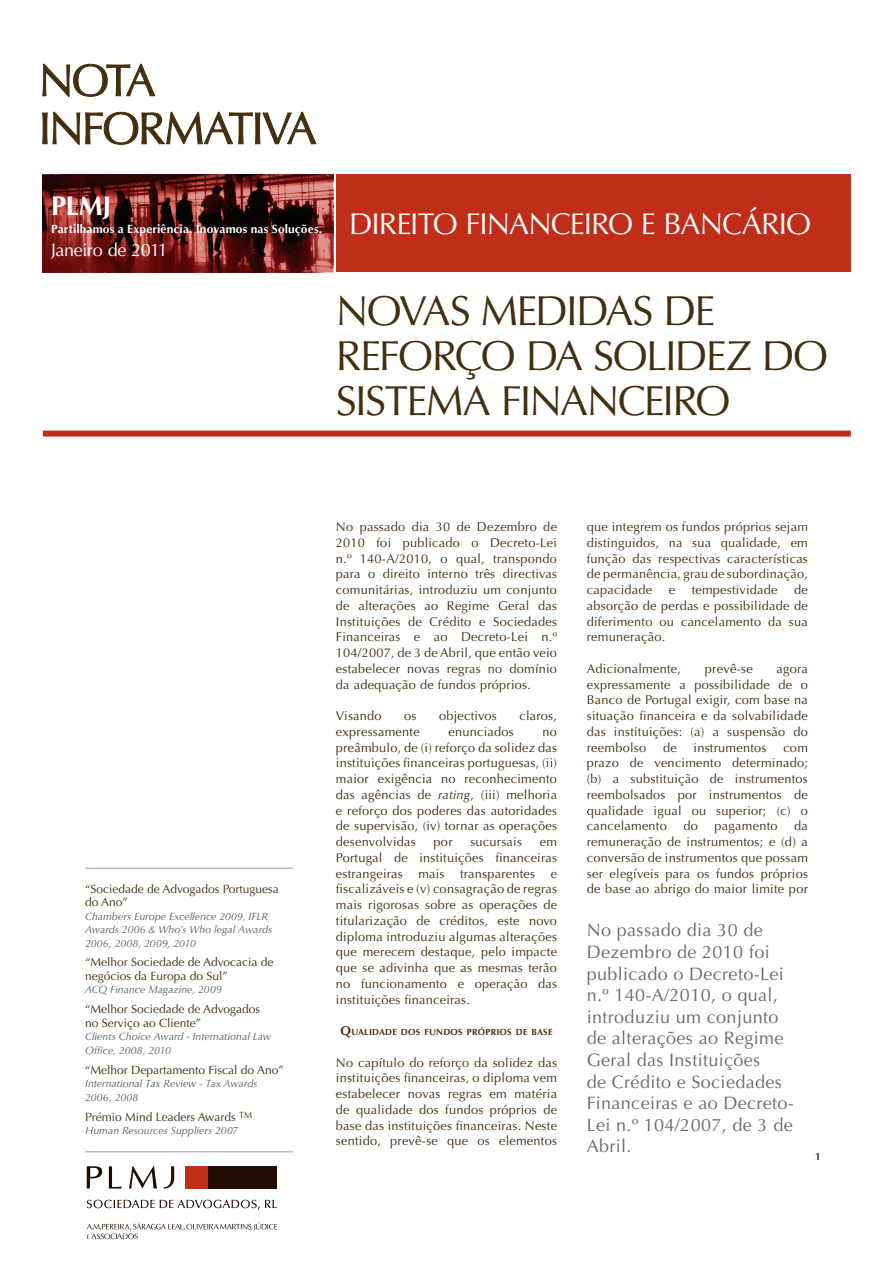
<style>
.page{position:relative;width:893px;height:1263px;background:#fff}
.page>*{position:absolute;margin:0;border:0;box-sizing:border-box;transform-origin:0 0}
.t1{font:42px/45px "Optima";letter-spacing:-.035em;color:#432e10}
.t2{font:30px "Optima";letter-spacing:-.035em;color:#fff}
.t3{font:700 27px "Optima";color:#fff}
.t4{font:18px/21.6px "Optima";letter-spacing:.02em;color:#69696c}
.t5{font:18px "Optima";letter-spacing:-.025em;color:#fff}
.t6{font:12.75px/15.8px "Optima";letter-spacing:.02em;color:#432e10;text-align:justify}
.t7{font:12px/13.5px "Optima";color:#432e10}
.t8{font:700 12px "Optima";letter-spacing:.01em;color:#fff}
.t9{font:italic 10.5px/13.5px "Optima";letter-spacing:.005em;color:#57585a}
.t10{font:700 10.5px "Optima";color:#432e10}
.t11{font:700 8.85px "Optima";letter-spacing:.03em;color:#432e10}
.s1{font-style:italic}
.s2{font-size:12.75px}
</style>
<div class="page">
<svg style="left:42px;top:112px;width:275px;height:33px"></svg>
<svg style="left:42px;top:64px;width:114px;height:33px"></svg>
<div style="left:43px;top:431px;width:808px;height:6px;background:#c02d19"></div>
<svg style="left:43px;top:174px;width:290px;height:98px;background:#62201e"></svg>
<div style="left:336px;top:174px;width:515px;height:98px;background:#c02d19"></div>
<hr style="left:85px;top:867px;width:208px;height:2px;background:#c5b9b3">
<hr style="left:85px;top:1151px;width:208px;height:1px;background:#c5b9b3">
<div style="left:208px;top:1166px;width:69px;height:22px;background:#230d02"></div>
<div style="left:185px;top:1166px;width:23px;height:22px;background:#c02d19"></div>
<svg style="left:87px;top:1166px;width:87px;height:22px"></svg>
<svg style="left:87px;top:1200px;width:190px;height:10px"></svg>
<svg style="left:87px;top:1222px;width:190px;height:17px"></svg>
<p class="t3" style="left:51px;top:190px;width:62px">PLMJ</p>
<p class="t8" style="left:51px;top:221px;width:273px">Partilhamos a Experiência. Inovamos nas Soluções.</p>
<p class="t5" style="left:51px;top:240px;width:118px">Janeiro de 2011</p>
<p class="t2" style="left:349px;top:206px;width:36px">Direit</p>
<p class="t2" style="left:433px;top:206px;width:64px">o Financeir</p>
<p class="t2" style="left:608px;top:206px;width:94px">o e Banc</p>
<p class="t2" style="left:742px;top:206px;width:71px">ário</p>
<p class="t1" style="left:336px;top:289px;width:88px">Novas</p>
<p class="t1" style="left:481px;top:289px;width:59px">Medidas</p>
<p class="t1" style="left:336px;top:289px;width:352px;text-indent:328px">de<br>Reforço da Solide</p>
<p class="t1" style="left:726px;top:334px;width:103px">z do</p>
<p class="t1" style="left:336px;top:379px;width:43px">Sistema</p>
<p class="t1" style="left:501px;top:379px;width:42px">Financeir</p>
<p class="t1" style="left:696px;top:379px;width:36px">o</p>
<p class="t7" style="left:85px;top:882px;width:195px">“Sociedade de Advogados Portuguesa do Ano”</p>
<p class="t9" style="left:85px;top:909px;width:189px">Chambers Europe Excellence 2009, IFLR<br>Awards 2006 &amp; Who’s Who legal Awards<br>2006, 2008, 2009, 2010</p>
<p class="t7" style="left:85px;top:956px;width:190px">“Melhor Sociedade de Advocacia de negócios da Europa do Sul”</p>
<p class="t9" style="left:85px;top:983px;width:138px">ACQ Finance Magazine, 2009</p>
<p class="t7" style="left:85px;top:1003px;width:177px">“Melhor Sociedade de Advogados no Serviço ao Cliente”</p>
<p class="t9" style="left:85px;top:1030px;width:187px">Clients Choice Award - International Law<br>Office, 2008, 2010</p>
<p class="t7" style="left:85px;top:1063px;width:200px">“Melhor Departamento Fiscal do Ano”</p>
<p class="t9" style="left:85px;top:1077px;width:174px">International Tax Review - Tax Awards<br>2006, 2008</p>
<p class="t7" style="left:85px;top:1110px;width:169px">Prémio Mind Leaders Awards <sup>TM</sup></p>
<p class="t9" style="left:85px;top:1124px;width:155px">Human Resources Suppliers 2007</p>
<p class="t6" style="left:336px;top:519px;width:223px">No passado dia 30 de Dezembro de 2010 foi publicado o Decreto-Lei n.º 140-A/2010, o qual, transpondo para o direito interno três directivas comunitárias, introduziu um conjunto de alterações ao Regime Geral das Instituições de Crédito e Sociedades Financeiras e ao Decreto-Lei n.º 104/2007, de 3 de Abril, que então veio estabelecer novas regras no domínio da adequação de fundos próprios.</p>
<p class="t6" style="left:336px;top:708px;width:47px">Visando</p>
<p class="t6" style="left:404px;top:708px;width:14px">os</p>
<p class="t6" style="left:439px;top:708px;width:59px">objectivos</p>
<p class="t6" style="left:519px;top:708px;width:39px">claros,</p>
<p class="t6" style="left:336px;top:724px;width:85px">expressamente</p>
<p class="t6" style="left:448px;top:724px;width:67px">enunciados</p>
<p class="t6" style="left:336px;top:724px;width:223px;text-indent:207px">no preâmbulo, de (i) reforço da solidez das instituições financeiras portuguesas, (ii) maior exigência no reconhecimento das agências de <span class="s1">rating</span>, (iii) melhoria e reforço dos poderes das autoridades de supervisão, (iv) tornar as operações desenvolvidas</p>
<p class="t6" style="left:434px;top:834px;width:20px">por</p>
<p class="t6" style="left:470px;top:834px;width:53px">sucursais</p>
<p class="t6" style="left:336px;top:834px;width:223px;text-indent:204px">em Portugal de instituições financeiras estrangeiras mais transparentes e fiscalizáveis e (v) consagração de regras mais rigorosas sobre as operações de titularização de créditos, este novo diploma introduziu algumas alterações que merecem destaque, pelo impacte que se adivinha que as mesmas terão no funcionamento e operação das instituições financeiras.</p>
<p class="t11" style="left:340px;top:1027px;width:213px"><span class="s2">Q</span>UALIDADE DOS FUNDOS PRÓPRIOS DE BASE</p>
<p class="t6" style="left:336px;top:1055px;width:223px">No capítulo do reforço da solidez das instituições financeiras, o diploma vem estabelecer novas regras em matéria de qualidade dos fundos próprios de base das instituições financeiras. Neste sentido, prevê-se que os elementos</p>
<p class="t6" style="left:587px;top:519px;width:223px">que integrem os fundos próprios sejam distinguidos, na sua qualidade, em função das respectivas características de permanência, grau de subordinação, capacidade</p>
<p class="t6" style="left:587px;top:582px;width:223px;text-indent:207px">de absorção de perdas e possibilidade de diferimento ou cancelamento da sua remuneração.</p>
<p class="t6" style="left:587px;top:661px;width:96px">Adicionalmente,</p>
<p class="t6" style="left:705px;top:661px;width:49px">prevê-se</p>
<p class="t6" style="left:669px;top:582px;width:8px">e</p>
<p class="t6" style="left:692px;top:582px;width:87px">tempestividade</p>
<p class="t6" style="left:587px;top:661px;width:223px;text-indent:190px">agora expressamente a possibilidade de o Banco de Portugal exigir, com base na situação financeira e da solvabilidade das instituições: (a) a suspensão do reembolso</p>
<p class="t6" style="left:663px;top:740px;width:15px">de</p>
<p class="t6" style="left:694px;top:740px;width:74px">instrumentos</p>
<p class="t6" style="left:587px;top:740px;width:223px;text-indent:197px">com prazo de vencimento determinado; (b) a substituição de instrumentos reembolsados por instrumentos de qualidade igual ou superior; (c) o cancelamento</p>
<p class="t6" style="left:587px;top:818px;width:223px;text-indent:207px">da remuneração de instrumentos; e (d) a conversão de instrumentos que possam ser elegíveis para os fundos próprios de base ao abrigo do maior limite por</p>
<p class="t6" style="left:683px;top:818px;width:16px">do</p>
<p class="t6" style="left:715px;top:818px;width:64px">pagamento</p>
<p class="t4" style="left:587px;top:920px;width:209px">No passado dia 30 de<br>Dezembro de 2010 foi publicado o Decreto-Lei n.º 140-A/2010, o qual, introduziu um conjunto de alterações ao Regime<br>Geral das Instituições<br>de Crédito e Sociedades<br>Financeiras e ao Decreto-<br>Lei n.º 104/2007, de 3 de<br>Abril.</p>
<p class="t10" style="left:815px;top:1150px;width:7px">1</p>
</div>
